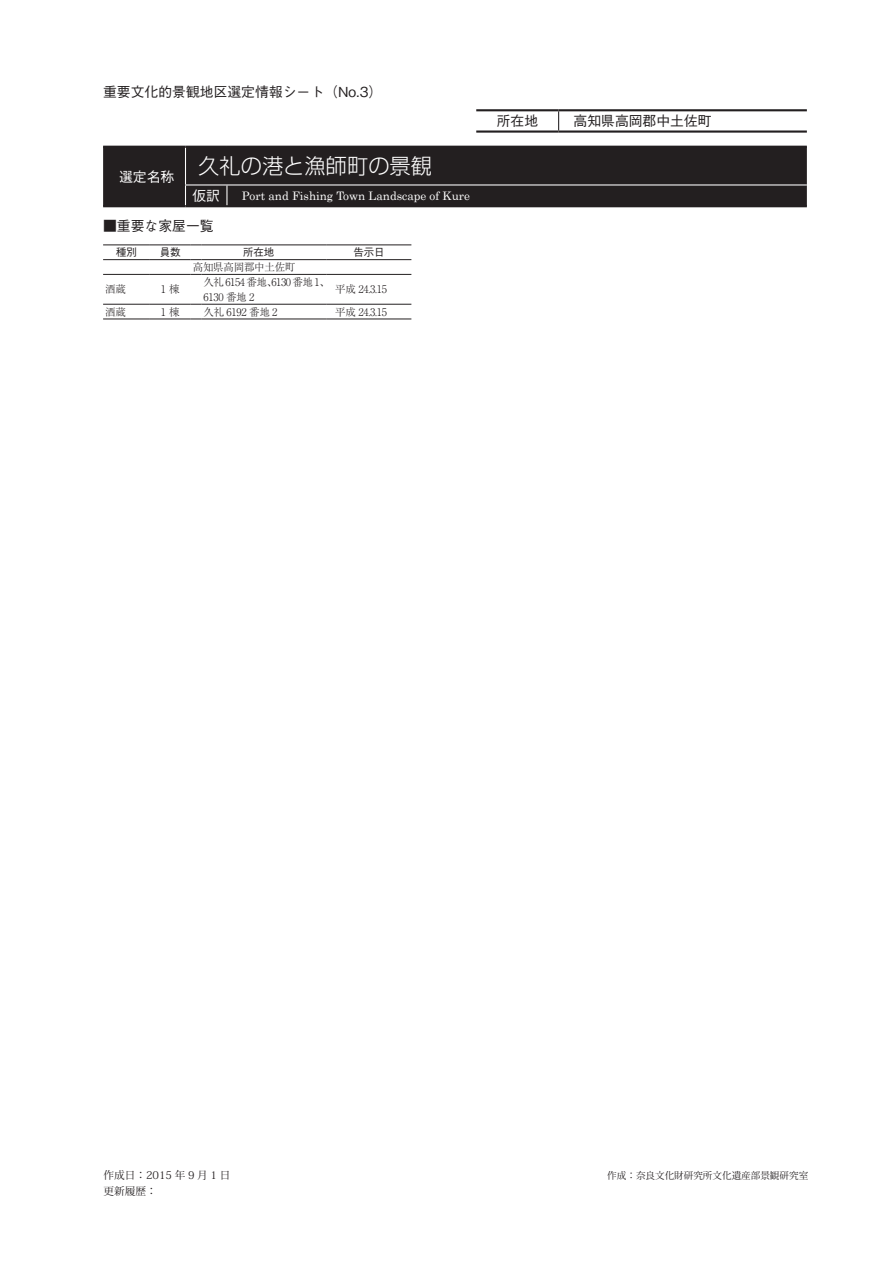
<style>
.page{position:relative;width:893px;height:1263px;background:#fff}
.page>*{position:absolute;margin:0;border:0;box-sizing:border-box;transform-origin:0 0}
.t1{font:300 21.3px "Shin Go Pro";color:#fff}
.t2{font:500 13.8px "Gothic BBB Pro";color:#231f20}
.t3{font:500 13.8px "Gothic BBB Pro";color:#fff}
.t4{font:11.7px "Century";color:#fff}
.t5{font:10.65px/15.8px "Koz Min Pro";color:#231f20}
.t6{font:300 10.5px "Ryumin Pro";letter-spacing:-.025em;color:#231f20}
.t7{font:300 10.5px/15px "Ryumin Pro";letter-spacing:-.045em;color:#231f20}
.t8{font:500 10.5px "Gothic BBB Pro";letter-spacing:-.025em;color:#231f20}
.t9{font:9.6px "Koz Min Pro";color:#231f20}
</style>
<div class="page">
<svg style="left:558px;top:111px;width:1px;height:19px"></svg>
<hr style="left:476px;top:109px;width:83px;height:2px;background:#231f20">
<hr style="left:559px;top:109px;width:248px;height:2px;background:#231f20">
<hr style="left:476px;top:130px;width:83px;height:3px;background:#231f20">
<hr style="left:559px;top:130px;width:248px;height:3px;background:#231f20">
<hr style="left:103px;top:146px;width:82px;height:2px;background:#231f20">
<hr style="left:103px;top:205px;width:82px;height:2px;background:#231f20">
<hr style="left:185px;top:146px;width:42px;height:2px;background:#231f20">
<hr style="left:227px;top:146px;width:580px;height:2px;background:#231f20">
<hr style="left:185px;top:205px;width:42px;height:2px;background:#231f20">
<hr style="left:227px;top:205px;width:580px;height:2px;background:#231f20">
<div style="left:103px;top:147px;width:704px;height:59px;background:#231f20"></div>
<hr style="left:103px;top:319px;width:47px;height:1px;background:#231f20">
<hr style="left:150px;top:319px;width:41px;height:1px;background:#231f20">
<hr style="left:201px;top:319px;width:126px;height:1px;background:#231f20">
<hr style="left:327px;top:319px;width:84px;height:1px;background:#231f20">
<hr style="left:103px;top:304px;width:47px;height:1px;background:#231f20">
<hr style="left:150px;top:304px;width:41px;height:1px;background:#231f20">
<hr style="left:201px;top:304px;width:126px;height:1px;background:#231f20">
<hr style="left:327px;top:304px;width:84px;height:1px;background:#231f20">
<hr style="left:103px;top:244px;width:47px;height:1px;background:#231f20">
<hr style="left:150px;top:244px;width:41px;height:1px;background:#231f20">
<hr style="left:201px;top:244px;width:126px;height:1px;background:#231f20">
<hr style="left:327px;top:244px;width:84px;height:1px;background:#231f20">
<hr style="left:103px;top:259px;width:47px;height:1px;background:#231f20">
<hr style="left:150px;top:259px;width:41px;height:1px;background:#231f20">
<hr style="left:201px;top:259px;width:126px;height:1px;background:#231f20">
<hr style="left:327px;top:259px;width:84px;height:1px;background:#231f20">
<hr style="left:103px;top:274px;width:47px;height:1px;background:#231f20">
<hr style="left:150px;top:274px;width:41px;height:1px;background:#231f20">
<hr style="left:201px;top:274px;width:126px;height:1px;background:#231f20">
<hr style="left:327px;top:274px;width:84px;height:1px;background:#231f20">
<h2 class="t2" style="left:103px;top:81px;width:281px">重要文化的景観地区選定情報シート（No.3）</h2>
<h1 class="t1" style="left:119px;top:148px;width:315px"><sub>選定名称</sub> 久礼の港と漁師町の景観</h1>
<h2 class="t3" style="left:192px;top:185px;width:29px">仮訳</h2>
<p class="t4" style="left:242px;top:188px;width:230px">Port and Fishing Town Landscape of Kure</p>
<h2 class="t2" style="left:103px;top:215px;width:112px">■重要な家屋一覧</h2>
<p class="t8" style="left:116px;top:244px;width:22px">種別</p>
<p class="t8" style="left:160px;top:244px;width:22px">員数</p>
<p class="t8" style="left:243px;top:244px;width:32px">所在地</p>
<p class="t8" style="left:354px;top:244px;width:32px">告示日</p>
<p class="t6" style="left:193px;top:259px;width:104px">高知県高岡郡中土佐町</p>
<p class="t6" style="left:105px;top:281px;width:22px">酒蔵</p>
<p class="t6" style="left:161px;top:281px;width:20px">1 棟</p>
<p class="t7" style="left:203px;top:273px;width:128px">久礼 6154 番地、6130 番地 1、<br>6130 番地 2</p>
<p class="t6" style="left:335px;top:281px;width:53px">平成 24.3.15</p>
<p class="t6" style="left:105px;top:303px;width:22px">酒蔵</p>
<p class="t6" style="left:161px;top:303px;width:20px">1 棟</p>
<p class="t6" style="left:203px;top:303px;width:76px">久礼 6192 番地 2</p>
<p class="t6" style="left:335px;top:303px;width:53px">平成 24.3.15</p>
<h2 class="t2" style="left:497px;top:110px;width:43px">所在地</h2>
<h2 class="t2" style="left:573px;top:110px;width:140px">高知県高岡郡中土佐町</h2>
<p class="t5" style="left:104px;top:1167px;width:128px">作成日：2015 年 9 月 1 日更新履歴：</p>
<p class="t9" style="left:607px;top:1168px;width:202px">作成：奈良文化財研究所文化遺産部景観研究室</p>
</div>
